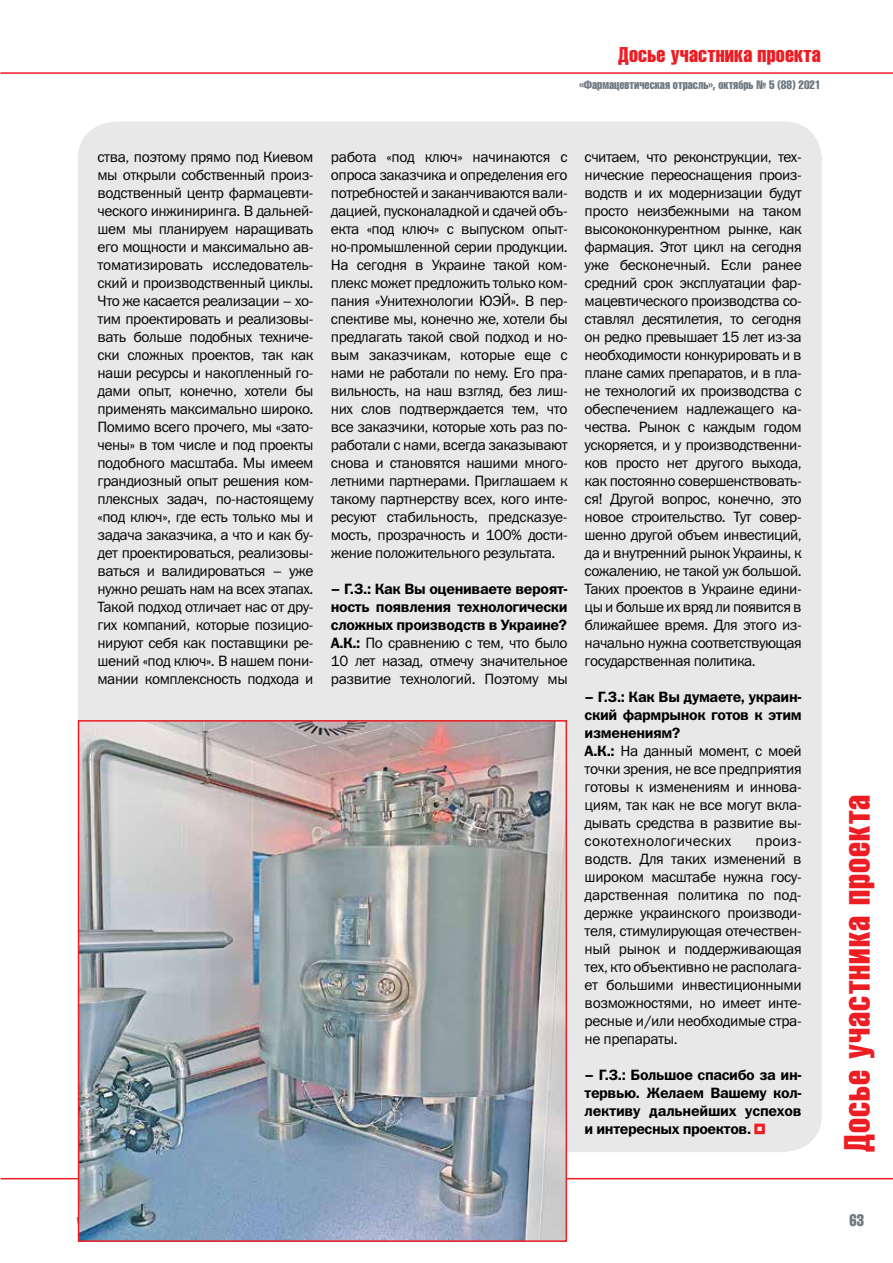
<style>
.page{position:relative;width:893px;height:1263px;background:#fff}
.page>*{position:absolute;margin:0;border:0;box-sizing:border-box;transform-origin:0 0}
.t1{font:36px "Helios Compressed";letter-spacing:.03em;color:#ed1d24}
.t2{font:21px "Helios Compressed";letter-spacing:.01em;color:#ed1d24}
.t3{font:16.5px "Helios Compressed";color:#6d7881;scale:.95 1}
.t4{font:15px/18px "Franklin Gothic Book C";letter-spacing:-.03em;color:#000;text-align:justify}
.t5{font:15px/18px "Franklin Gothic Demi C";letter-spacing:-.025em;color:#000;text-align:justify}
.t6{font:12px "Helios Compressed";color:#6d7881}
.s1{font-family:"Franklin Gothic Demi C"}
</style>
<div class="page">
<hr style="left:1px;top:1178px;width:892px;height:1px;background:#ed1d24">
<hr style="left:0;top:72px;width:893px;height:2px;background:#ed1d24">
<div style="left:78px;top:122px;width:744px;height:1030px;background:#e9e8e9;border-radius:38px"></div>
<div style="left:754px;top:1124px;width:11px;height:10px;border:3px solid #ed1d24"></div>
<img style="left:81px;top:723px;width:483px;height:516px">
<div style="left:78px;top:720px;width:489px;height:522px;border:2px solid #ed1d24"></div>
<h2 class="t2" style="left:618px;top:42px;width:204px">Досье участника проекта</h2>
<p class="t6" style="left:579px;top:77px;width:243px">«Фармацевтическая отрасль», октябрь № 5 (88) 2021</p>
<p class="t4" style="left:98px;top:148px;width:218px">ства, поэтому прямо под Киевом мы открыли собственный произ&shy;водственный центр фармацевти&shy;ческого инжиниринга. В дальней&shy;шем мы планируем наращивать его мощности и максимально ав&shy;томатизировать исследователь&shy;ский и производственный циклы.<br>Что же касается реализации – хо&shy;тим проектировать и реализовы&shy;вать больше подобных техниче&shy;ски сложных проектов, так как наши ресурсы и накопленный го&shy;дами опыт, конечно, хотели бы применять максимально широко.<br>Помимо всего прочего, мы «зато&shy;чены» в том числе и под проекты подобного масштаба. Мы имеем грандиозный опыт решения ком&shy;плексных задач, по-настоящему «под ключ», где есть только мы и задача заказчика, а что и как бу&shy;дет проектироваться, реализовы&shy;ваться и валидироваться – уже нужно решать нам на всех этапах.<br>Такой подход отличает нас от дру&shy;гих компаний, которые позицио&shy;нируют себя как поставщики ре&shy;шений «под ключ». В нашем пони&shy;мании комплексность подхода и</p>
<p class="t4" style="left:331px;top:148px;width:238px">работа «под ключ» начинаются с опроса заказчика и определения его потребностей и заканчиваются вали&shy;дацией, пусконаладкой и сдачей объ&shy;екта «под ключ» с выпуском опыт&shy;но-промышленной серии продукции.<br>На сегодня в Украине такой ком&shy;плекс может предложить только ком&shy;пания «Унитехнологии ЮЭЙ». В пер&shy;спективе мы, конечно же, хотели бы предлагать такой свой подход и но&shy;вым заказчикам, которые еще с нами не работали по нему. Его пра&shy;вильность, на наш взгляд, без лиш&shy;них слов подтверждается тем, что все заказчики, которые хоть раз по&shy;работали с нами, всегда заказывают снова и становятся нашими много&shy;летними партнерами. Приглашаем к такому партнерству всех, кого инте&shy;ресуют стабильность, предсказуе&shy;мость, прозрачность и 100% дости&shy;жение положительного результата.</p>
<p class="t5" style="left:331px;top:580px;width:238px">– Г.З.: Как Вы оцениваете вероят&shy;ность появления технологически сложных производств в Украине?</p>
<p class="t4" style="left:331px;top:634px;width:238px"><span class="s1">А.К.:</span> По сравнению с тем, что было 10 лет назад, отмечу значительное развитие технологий. Поэтому мы</p>
<p class="t4" style="left:585px;top:148px;width:219px">считаем, что реконструкции, тех&shy;нические переоснащения произ&shy;водств и их модернизации будут просто неизбежными на таком высококонкурентном рынке, как фармация. Этот цикл на сегодня уже бесконечный. Если ранее средний срок эксплуатации фар&shy;мацевтического производства со&shy;ставлял десятилетия, то сегодня он редко превышает 15 лет из-за необходимости конкурировать и в плане самих препаратов, и в пла&shy;не технологий их производства с обеспечением надлежащего ка&shy;чества. Рынок с каждым годом ускоряется, и у производственни&shy;ков просто нет другого выхода, как постоянно совершенствовать&shy;ся! Другой вопрос, конечно, это новое строительство. Тут совер&shy;шенно другой объем инвестиций, да и внутренний рынок Украины, к сожалению, не такой уж большой.<br>Таких проектов в Украине едини&shy;цы и больше их вряд ли появится в ближайшее время. Для этого из&shy;начально нужна соответствующая государственная политика.</p>
<p class="t5" style="left:585px;top:688px;width:219px">– Г.З.: Как Вы думаете, украин&shy;ский фармрынок готов к этим изменениям?</p>
<p class="t4" style="left:585px;top:742px;width:219px"><span class="s1">А.К.:</span> На данный момент, с моей точки зрения, не все предприятия готовы к изменениям и иннова&shy;циям, так как не все могут вкла&shy;дывать средства в развитие вы&shy;сокотехнологических</p>
<p class="t4" style="left:585px;top:832px;width:219px;text-indent:171px">произ&shy;водств. Для таких изменений в широком масштабе нужна госу&shy;дарственная политика по под&shy;держке украинского производи&shy;теля, стимулирующая отечествен&shy;ный рынок и поддерживающая тех, кто объективно не располага&shy;ет большими инвестиционными возможностями, но имеет инте&shy;ресные и/или необходимые стра&shy;не препараты.</p>
<p class="t5" style="left:585px;top:1066px;width:219px">– Г.З.: Большое спасибо за ин&shy;тервью. Желаем Вашему кол&shy;лективу дальнейших успехов и интересных проектов.</p>
<h1 class="t1" style="left:836px;top:1152px;width:359px;rotate:-90deg">Досье участника проекта</h1>
<p class="t3" style="left:850px;top:1210px;width:17px">63</p>
</div>
